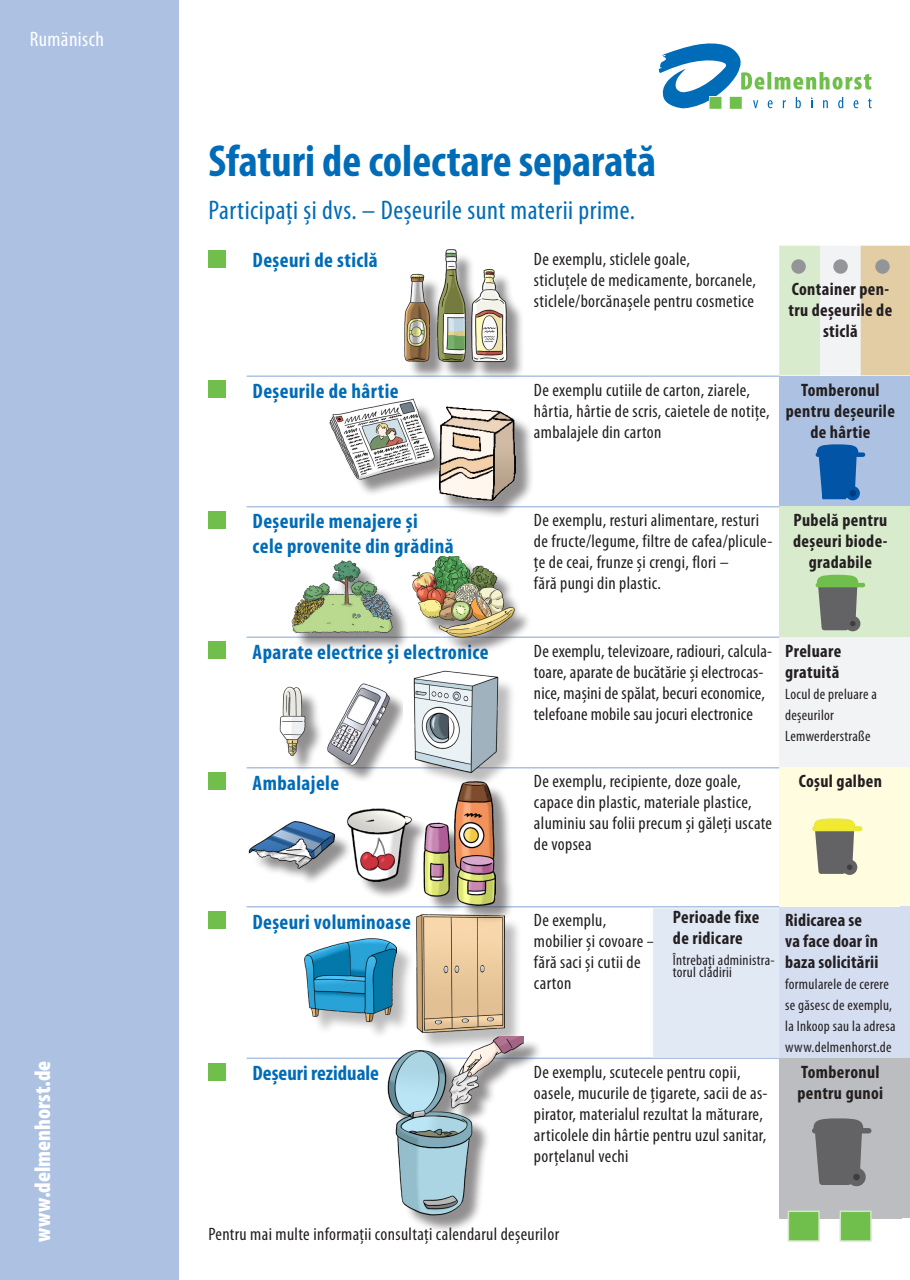
<style>
.page{position:relative;width:910px;height:1280px;background:#fff}
.page>*{position:absolute;margin:0;border:0;box-sizing:border-box;transform-origin:0 0}
.Headline_blau_Titel{font:700 condensed 45px "Myriad Pro";color:#006cb7}
.Headl_weiß{font:condensed 27px "Myriad Pro";letter-spacing:.02em;color:#006cb7}
.t1{font:900 condensed 22.5px "Myriad Pro";color:#fff}
.Fließ_Head_blau_14pt{font:700 condensed 21px/24.2px "Myriad Pro";letter-spacing:.02em;color:#006cb7}
.Fließ_Head_blau_14pt-2{font:700 condensed 21px "Myriad Pro";color:#006cb7}
.Fließ11pt{font:condensed 21px "Myriad Pro";letter-spacing:.02em;color:#fff}
.Fließ_Head_blau_14pt-3{font:condensed 18px/21px "Myriad Pro";letter-spacing:.02em;color:#231f20}
.Fließ_Head_blau_14pt-4{font:700 condensed 18px/21px "Myriad Pro";letter-spacing:.02em;color:#231f20}
.Fließ_Head_blau_14pt-5{font:condensed 15px/21px "Myriad Pro";letter-spacing:.02em;color:#231f20}
</style>
<div class="page">
<div style="left:0;top:0;width:179px;height:1280px;background:#adc2e3"></div>
<div style="left:819px;top:246px;width:43px;height:129px;background:#f2f3f4;border:2px solid #f2f3f4"></div>
<div style="left:779px;top:246px;width:41px;height:129px;background:#d9ebcd;border:2px solid #d9ebcd"></div>
<div style="left:861px;top:246px;width:49px;height:129px;background:#e2cda5"></div>
<div style="left:792px;top:260px;width:13px;height:13px;background:#939598;border-radius:50%"></div>
<div style="left:791px;top:259px;width:15px;height:15px;border:2px solid #939598;border-radius:50%"></div>
<div style="left:834px;top:260px;width:13px;height:13px;background:#939598;border-radius:50%"></div>
<div style="left:833px;top:259px;width:15px;height:15px;border:2px solid #939598;border-radius:50%"></div>
<div style="left:876px;top:260px;width:13px;height:13px;background:#939598;border-radius:50%"></div>
<div style="left:875px;top:259px;width:15px;height:15px;border:2px solid #939598;border-radius:50%"></div>
<div style="left:779px;top:376px;width:122px;height:131px;background:#adc2e3"></div>
<div style="left:779px;top:507px;width:122px;height:130px;background:#d9ebcd"></div>
<div style="left:779px;top:637px;width:122px;height:131px;background:#f2f3f4"></div>
<div style="left:779px;top:768px;width:122px;height:139px;background:#fffce0"></div>
<div style="left:779px;top:907px;width:122px;height:151px;background:#d4def0"></div>
<div style="left:779px;top:1058px;width:122px;height:160px;background:#bcbdc0"></div>
<hr style="left:247px;top:506px;width:281px;height:1px;background:#adc2e3">
<hr style="left:528px;top:506px;width:251px;height:1px;background:#adc2e3">
<hr style="left:247px;top:636px;width:281px;height:2px;background:#adc2e3">
<hr style="left:528px;top:636px;width:251px;height:2px;background:#adc2e3">
<hr style="left:247px;top:767px;width:281px;height:1px;background:#adc2e3">
<hr style="left:528px;top:767px;width:251px;height:1px;background:#adc2e3">
<hr style="left:247px;top:906px;width:281px;height:1px;background:#adc2e3">
<hr style="left:528px;top:906px;width:251px;height:1px;background:#adc2e3">
<hr style="left:247px;top:1057px;width:281px;height:2px;background:#adc2e3">
<hr style="left:528px;top:1057px;width:251px;height:2px;background:#adc2e3">
<hr style="left:247px;top:375px;width:281px;height:2px;background:#adc2e3">
<hr style="left:528px;top:375px;width:251px;height:2px;background:#adc2e3">
<div style="left:208px;top:250px;width:17px;height:17px;background:#70bf4c"></div>
<div style="left:208px;top:381px;width:17px;height:17px;background:#70bf4c"></div>
<div style="left:208px;top:511px;width:17px;height:17px;background:#70bf4c"></div>
<div style="left:208px;top:642px;width:17px;height:17px;background:#70bf4c"></div>
<div style="left:208px;top:772px;width:17px;height:17px;background:#70bf4c"></div>
<div style="left:208px;top:911px;width:17px;height:17px;background:#70bf4c"></div>
<div style="left:208px;top:1063px;width:17px;height:17px;background:#70bf4c"></div>
<div style="left:407px;top:253px;width:118px;height:128px;background:#231f20;opacity:.5"></div>
<img style="left:404px;top:249px;width:109px;height:118px">
<div style="left:295px;top:564px;width:115px;height:87px;background:#231f20;opacity:.5"></div>
<img style="left:291px;top:560px;width:104px;height:76px">
<div style="left:415px;top:559px;width:117px;height:97px;background:#231f20;opacity:.5"></div>
<img style="left:410px;top:557px;width:107px;height:83px">
<div style="left:333px;top:402px;width:118px;height:95px;background:#231f20;opacity:.5"></div>
<img style="left:329px;top:398px;width:106px;height:82px">
<div style="left:417px;top:674px;width:100px;height:116px;background:#231f20;opacity:.3"></div>
<img style="left:410px;top:670px;width:92px;height:104px">
<div style="left:418px;top:916px;width:105px;height:135px;background:#231f20;opacity:.3"></div>
<img style="left:417px;top:914px;width:87px;height:119px">
<div style="left:307px;top:941px;width:108px;height:99px;background:#231f20;opacity:.3"></div>
<img style="left:304px;top:939px;width:92px;height:82px">
<div style="left:282px;top:690px;width:41px;height:82px;background:#231f20;opacity:.5"></div>
<img style="left:279px;top:686px;width:34px;height:73px">
<div style="left:330px;top:687px;width:72px;height:95px;background:#231f20;opacity:.5"></div>
<img style="left:327px;top:684px;width:65px;height:84px">
<div style="left:441px;top:409px;width:94px;height:110px;background:#231f20;opacity:.5"></div>
<img style="left:435px;top:406px;width:81px;height:96px">
<div style="left:426px;top:784px;width:88px;height:139px;background:#231f20;opacity:.5"></div>
<img style="left:422px;top:782px;width:74px;height:123px">
<div style="left:653px;top:908px;width:126px;height:149px;background:#e1e9f5"></div>
<div style="left:391px;top:1039px;width:152px;height:195px;background:#231f20;opacity:.5"></div>
<img style="left:383px;top:1037px;width:141px;height:182px">
<div style="left:350px;top:812px;width:80px;height:88px;background:#231f20;opacity:.5"></div>
<img style="left:347px;top:808px;width:69px;height:77px">
<div style="left:252px;top:824px;width:101px;height:62px;background:#231f20;opacity:.5"></div>
<img style="left:249px;top:822px;width:86px;height:47px">
<div style="left:815px;top:1128px;width:54px;height:5px;background:#636366"></div>
<svg style="left:812px;top:1118px;width:55px;height:68px"></svg>
<div style="left:818px;top:1124px;width:41px;height:5px;background:#636366"></div>
<hr style="left:818px;top:583px;width:45px;height:4px;background:#70bf4c">
<svg style="left:815px;top:575px;width:46px;height:56px"></svg>
<div style="left:821px;top:579px;width:34px;height:5px;background:#70bf4c"></div>
<div style="left:818px;top:452px;width:45px;height:5px;background:#0154a6"></div>
<svg style="left:815px;top:444px;width:46px;height:57px"></svg>
<div style="left:821px;top:449px;width:34px;height:5px;background:#0154a6"></div>
<div style="left:815px;top:826px;width:45px;height:5px;background:#ebe83d"></div>
<svg style="left:812px;top:818px;width:46px;height:57px"></svg>
<div style="left:816px;top:821px;width:37px;height:9px;border:4px solid #f2ea2e"></div>
<div style="left:900px;top:376px;width:10px;height:131px;background:#adc2e3"></div>
<div style="left:900px;top:507px;width:10px;height:130px;background:#d9ebcd"></div>
<div style="left:900px;top:637px;width:10px;height:131px;background:#f2f3f4"></div>
<div style="left:900px;top:768px;width:10px;height:139px;background:#fffce0"></div>
<div style="left:900px;top:907px;width:10px;height:151px;background:#d4def0"></div>
<div style="left:900px;top:1058px;width:10px;height:160px;background:#bcbdc0"></div>
<svg style="left:787px;top:1210px;width:85px;height:32px"></svg>
<svg style="left:658px;top:43px;width:214px;height:66px"></svg>
<p class="Fließ11pt" style="left:30px;top:26px;width:76px">Rumänisch</p>
<p class="t1" style="left:30px;top:1242px;width:182px;rotate:-90deg">www.delmenhorst.de</p>
<p class="Headline_blau_Titel" style="left:208px;top:132px;width:449px">Sfaturi de colectare separată</p>
<p class="Headl_weiß" style="left:208px;top:194px;width:428px">Participați și dvs. – Deșeurile sunt materii prime.</p>
<p class="Fließ_Head_blau_14pt" style="left:253px;top:248px;width:127px">Deșeuri de sticlă</p>
<p class="Fließ_Head_blau_14pt-3" style="left:534px;top:248px;width:224px">De exemplu, sticlele goale,<br>sticluțele de medicamente, borcanele, sticlele/borcănașele pentru cosmetice</p>
<p class="Fließ_Head_blau_14pt-4" style="left:788px;top:278px;width:105px;text-align:center">Container pen&shy;tru deșeurile de sticlă</p>
<p class="Fließ_Head_blau_14pt" style="left:253px;top:378px;width:148px">Deșeurile de hârtie</p>
<p class="Fließ_Head_blau_14pt-3" style="left:534px;top:379px;width:237px">De exemplu cutiile de carton, ziarele, hârtia, hârtie de scris, caietele de notițe, ambalajele din carton</p>
<p class="Fließ_Head_blau_14pt-4" style="left:786px;top:379px;width:111px;text-align:center">Tomberonul pentru deșeurile de hârtie</p>
<p class="Fließ_Head_blau_14pt" style="left:253px;top:509px;width:202px">Deșeurile menajere și<br>cele provenite din grădină</p>
<p class="Fließ_Head_blau_14pt-3" style="left:534px;top:509px;width:240px">De exemplu, resturi alimentare, resturi de fructe/legume, filtre de cafea/plicule&shy;țe de ceai, frunze și crengi, flori –<br>fără pungi din plastic.</p>
<p class="Fließ_Head_blau_14pt-4" style="left:793px;top:509px;width:96px;text-align:center">Pubelă pentru deșeuri biode&shy;gradabile</p>
<p class="Fließ_Head_blau_14pt" style="left:253px;top:639px;width:237px">Aparate electrice și electronice</p>
<p class="Fließ_Head_blau_14pt-3" style="left:534px;top:640px;width:240px">De exemplu, televizoare, radiouri, calcula&shy;toare, aparate de bucătărie și electrocas&shy;nice, mașini de spălat, becuri economice, telefoane mobile sau jocuri electronice</p>
<p class="Fließ_Head_blau_14pt-4" style="left:785px;top:640px;width:58px">Preluare gratuită</p>
<p class="Fließ_Head_blau_14pt-5" style="left:785px;top:683px;width:93px">Locul de preluare a deșeurilor<br>Lemwerderstraße</p>
<p class="Fließ_Head_blau_14pt" style="left:253px;top:770px;width:88px">Ambalajele</p>
<p class="Fließ_Head_blau_14pt-3" style="left:534px;top:770px;width:240px">De exemplu, recipiente, doze goale, capace din plastic, materiale plastice, aluminiu sau folii precum și găleți uscate de vopsea</p>
<p class="Fließ_Head_blau_14pt-4" style="left:799px;top:770px;width:85px">Coşul galben</p>
<p class="Fließ_Head_blau_14pt-4" style="left:673px;top:906px;width:88px">Perioade fixe de ridicare</p>
<p class="Fließ_Head_blau_14pt-5" style="left:673px;top:953px;width:103px;line-height:12px">Întrebați administra&shy;torul clădirii</p>
<p class="Fließ_Head_blau_14pt" style="left:253px;top:909px;width:160px">Deșeuri voluminoase</p>
<p class="Fließ_Head_blau_14pt-3" style="left:534px;top:910px;width:123px">De exemplu, mobilier și covoare – fără saci și cutii de carton</p>
<p class="Fließ_Head_blau_14pt-4" style="left:785px;top:909px;width:95px">Ridicarea se va face doar în baza solicitării</p>
<p class="Fließ_Head_blau_14pt-5" style="left:785px;top:974px;width:112px">formularele de cerere se găsesc de exemplu, la Inkoop sau la adresa www.delmenhorst.de</p>
<p class="Fließ_Head_blau_14pt-2" style="left:253px;top:1060px;width:128px">Deșeuri reziduale</p>
<p class="Fließ_Head_blau_14pt-3" style="left:534px;top:1061px;width:235px">De exemplu, scutecele pentru copii, oasele, mucurile de țigarete, sacii de as&shy;pirator, materialul rezultat la măturare, articolele din hârtie pentru uzul sanitar, porțelanul vechi</p>
<p class="Fließ_Head_blau_14pt-4" style="left:797px;top:1061px;width:87px">Tomberonul pentru gunoi</p>
<p class="Fließ_Head_blau_14pt-3" style="left:208px;top:1223px;width:352px">Pentru mai multe informații consultați calendarul deșeurilor</p>
</div>
